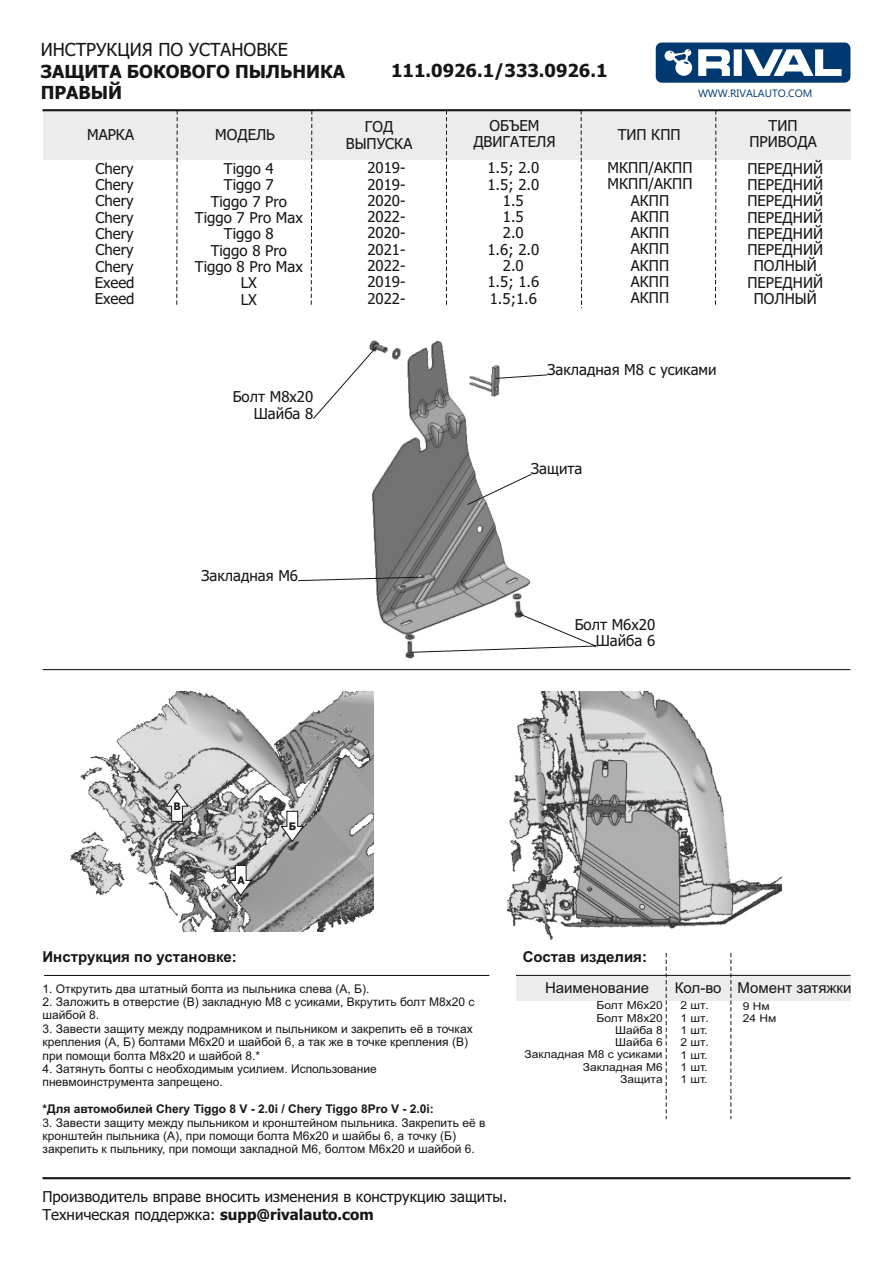
<style>
.page{position:relative;width:893px;height:1263px;background:#fff}
.page>*{position:absolute;margin:0;border:0;box-sizing:border-box;transform-origin:0 0}
.t1{font:700 18px/21.8px "Tahoma";color:#151616}
.t2{font:18px "Tahoma";color:#151616}
.t3{font:15px/16.4px "Tahoma";color:#151616;text-align:center}
.t4{font:700 15px "Arial";color:#151616}
.t5{font:15px "Arial";color:#151616}
.t6{font:12px/13.4px "Arial";color:#151616}
.t7{font:700 12px "Arial";color:#151616}
.t8{font:11.1px/12.3px "Arial";color:#151616;text-align:right;scale:1.09 1}
.t9{font:10.95px/12.3px "Arial";color:#151616;scale:1.09 1}
.t10{font:10.8px/12.1px "Arial";color:#151616;scale:1.1 1}
.t11{font:10.65px "Ebrima";color:#003870}
.s1{font-weight:700}
</style>
<div class="page">
<div style="left:516px;top:975px;width:334px;height:25px;background:#ececec"></div>
<div style="left:43px;top:110px;width:807px;height:50px;background:#ececec"></div>
<hr style="left:43px;top:109px;width:807px;height:2px;background:#151616">
<hr style="left:43px;top:1177px;width:807px;height:2px;background:#151616">
<svg style="left:666px;top:953px;width:1px;height:166px"></svg>
<hr style="left:516px;top:975px;width:334px;height:1px;background:#151616">
<svg style="left:730px;top:953px;width:1px;height:166px"></svg>
<svg style="left:656px;top:43px;width:194px;height:40px"></svg>
<hr style="left:44px;top:975px;width:445px;height:1px;background:#151616">
<svg style="left:176px;top:111px;width:2px;height:194px"></svg>
<svg style="left:310px;top:109px;width:3px;height:196px"></svg>
<svg style="left:446px;top:111px;width:1px;height:194px"></svg>
<svg style="left:581px;top:111px;width:1px;height:197px"></svg>
<svg style="left:715px;top:109px;width:2px;height:196px"></svg>
<hr style="left:43px;top:669px;width:807px;height:1px;background:#151616">
<img style="left:70px;top:691px;width:303px;height:241px">
<img style="left:508px;top:691px;width:274px;height:249px">
<img style="left:369px;top:340px;width:162px;height:319px">
<svg style="left:313px;top:345px;width:65px;height:75px"></svg>
<svg style="left:494px;top:374px;width:54px;height:5px"></svg>
<svg style="left:298px;top:576px;width:127px;height:5px"></svg>
<svg style="left:409px;top:612px;width:189px;height:41px"></svg>
<svg style="left:467px;top:473px;width:65px;height:33px"></svg>
<svg style="left:165px;top:790px;width:24px;height:32px"></svg>
<svg style="left:280px;top:810px;width:25px;height:33px"></svg>
<svg style="left:228px;top:864px;width:25px;height:33px"></svg>
<p class="t2" style="left:41px;top:42px;width:249px">ИНСТРУКЦИЯ ПО УСТАНОВКЕ</p>
<p class="t1" style="left:41px;top:62px;width:306px">ЗАЩИТА БОКОВОГО ПЫЛЬНИКА<br>ПРАВЫЙ</p>
<p class="t1" style="left:391px;top:61px;width:218px">111.0926.1/333.0926.1</p>
<p class="t11" style="left:698px;top:89px;width:116px">WWW.RIVALAUTO.COM</p>
<p class="t3" style="left:87px;top:128px;width:48px">МАРКА</p>
<p class="t3" style="left:346px;top:120px;width:68px">ГОД<br>ВЫПУСКА</p>
<p class="t3" style="left:473px;top:119px;width:84px">ОБЪЕМ<br>ДВИГАТЕЛЯ</p>
<p class="t3" style="left:618px;top:128px;width:64px">ТИП КПП</p>
<p class="t3" style="left:749px;top:119px;width:69px">ТИП<br>ПРИВОДА</p>
<p class="t3" style="left:215px;top:128px;width:61px">МОДЕЛЬ</p>
<p class="t3" style="left:95px;top:162px;width:41px;text-align:justify">Chery Chery Chery Chery Chery Chery Chery Exeed Exeed</p>
<p class="t3" style="left:195px;top:162px;width:109px">Tiggo 4<br>Tiggo 7<br>Tiggo 7 Pro<br>Tiggo 7 Pro Max<br>Tiggo 8<br>Tiggo 8 Pro<br>Tiggo 8 Pro Max<br>LX<br>LX</p>
<p class="t3" style="left:367px;top:161px;width:40px;text-align:justify">2019- 2019- 2020- 2022- 2020- 2021- 2022- 2019- 2022-</p>
<p class="t3" style="left:487px;top:161px;width:53px">1.5; 2.0<br>1.5; 2.0<br>1.5<br>1.5<br>2.0<br>1.6; 2.0<br>2.0<br>1.5; 1.6<br>1.5;1.6</p>
<p class="t3" style="left:608px;top:161px;width:86px">МКПП/АКПП<br>МКПП/АКПП<br>АКПП<br>АКПП<br>АКПП<br>АКПП<br>АКПП<br>АКПП<br>АКПП</p>
<p class="t3" style="left:747px;top:161px;width:77px">ПЕРЕДНИЙ<br>ПЕРЕДНИЙ<br>ПЕРЕДНИЙ<br>ПЕРЕДНИЙ<br>ПЕРЕДНИЙ<br>ПЕРЕДНИЙ<br>ПОЛНЫЙ<br>ПЕРЕДНИЙ<br>ПОЛНЫЙ</p>
<p class="t3" style="left:233px;top:390px;width:82px;text-align:right">Болт М8х20<br>Шайба 8</p>
<p class="t3" style="left:202px;top:568px;width:98px">Закладная М6</p>
<p class="t3" style="left:547px;top:362px;width:171px">Закладная М8 с усиками</p>
<p class="t3" style="left:531px;top:462px;width:53px">Защита</p>
<p class="t3" style="left:575px;top:617px;width:82px;text-align:right">Болт М6х20<br>Шайба 6</p>
<p class="t4" style="left:43px;top:951px;width:196px">Инструкция по установке:</p>
<p class="t6" style="left:43px;top:983px;width:328px">1. Открутить два штатный болта из пыльника слева (А, Б).</p>
<p class="t6" style="left:43px;top:996px;width:433px">2. Заложить в отверстие (В) закладную М8 с усиками, Вкрутить болт М8х20 с шайбой 8.</p>
<p class="t6" style="left:43px;top:1023px;width:432px">3. Завести защиту между подрамником и пыльником и закрепить её в точках крепления (А, Б) болтами М6х20 и шайбой 6, а так же в точке крепления (В) при помощи болта М8х20 и шайбой 8.*</p>
<p class="t6" style="left:43px;top:1063px;width:336px">4. Затянуть болты с необходимым усилием. Использование пневмоинструмента запрещено.</p>
<p class="t7" style="left:43px;top:1104px;width:393px">*Для автомобилей Chery Tiggo 8 V - 2.0i / Chery Tiggo 8Pro V - 2.0i:</p>
<p class="t6" style="left:43px;top:1117px;width:444px">3. Завести защиту между пыльником и кронштейном пыльника. Закрепить её в кронштейн пыльника (А), при помощи болта М6х20 и шайбы 6, а точку (Б) закрепить к пыльнику, при помощи закладной М6, болтом М6х20 и шайбой 6.</p>
<p class="t3" style="left:43px;top:1189px;width:466px;line-height:18.1px;text-align:left">Производитель вправе вносить изменения в конструкцию защиты.<br>Техническая поддержка: <span class="s1">supp@rivalauto.com</span></p>
<p class="t4" style="left:523px;top:950px;width:126px">Состав изделия:</p>
<p class="t5" style="left:545px;top:982px;width:105px">Наименование</p>
<p class="t5" style="left:675px;top:982px;width:178px">Кол-во Момент затяжки</p>
<p class="t8" style="left:525px;top:1000px;width:128px">Болт М6х20<br>Болт М8х20<br>Шайба 8<br>Шайба 6<br>Закладная М8 с усиками<br>Закладная М6<br>Защита</p>
<p class="t9" style="left:680px;top:1000px;width:28px">2 шт.<br>1 шт.<br>1 шт.<br>2 шт.<br>1 шт.<br>1 шт.<br>1 шт.</p>
<p class="t10" style="left:743px;top:1001px;width:32px">9 Нм<br>24 Нм</p>
</div>
